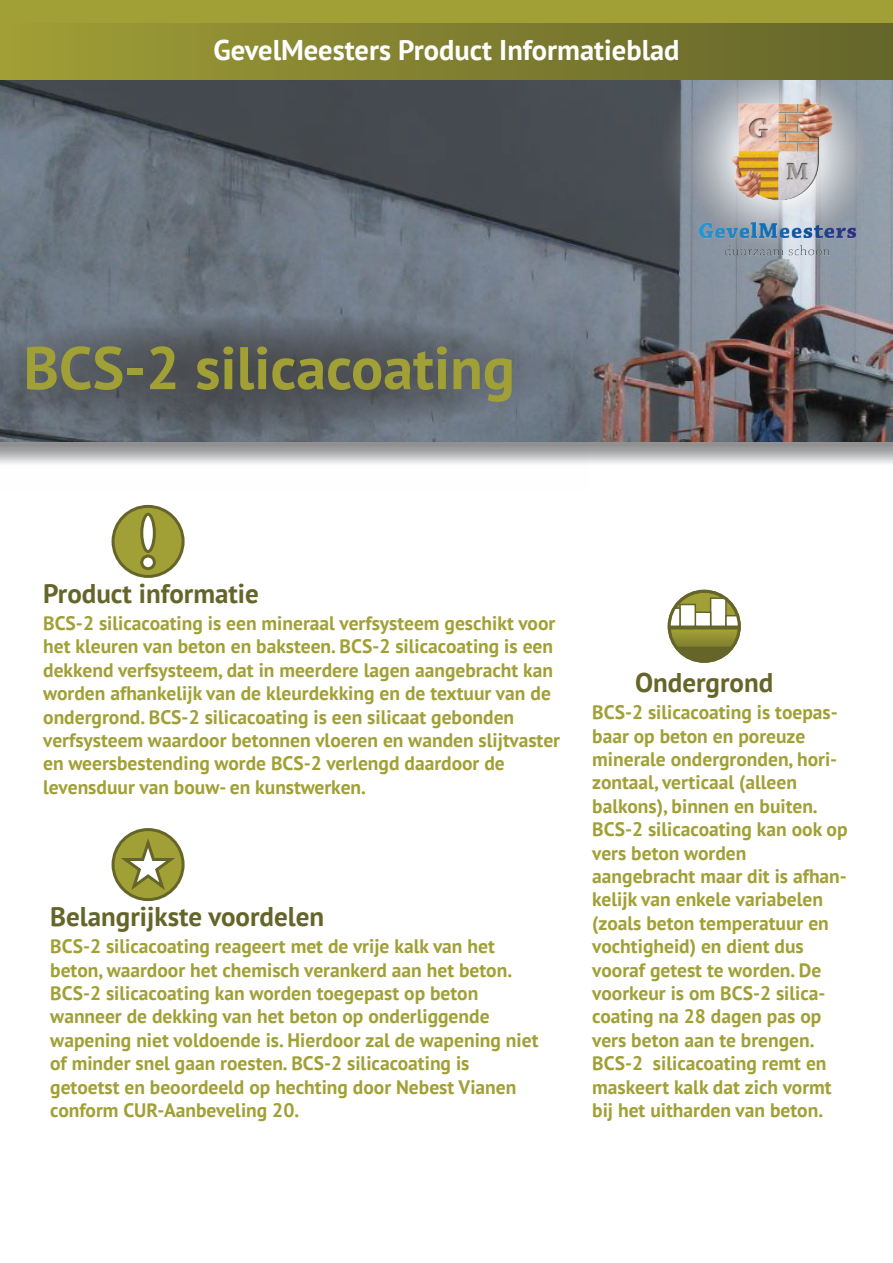
<style>
.page{position:relative;width:893px;height:1263px;background:#fff}
.page>*{position:absolute;margin:0;border:0;box-sizing:border-box;transform-origin:0 0}
.t1{font:700 60px "PT Sans";color:#a1a036}
.t2{font:700 28.5px "PT Sans";color:#fff}
.t3{font:700 27px "PT Sans";color:#65652a}
.t4{font:700 19.5px/23.4px "PT Sans";color:#a1a036}
</style>
<div class="page">
<img style="left:0;top:79px;width:893px;height:363px">
<svg style="left:646px;top:79px;width:247px;height:209px;background:#7d858e"></svg>
<svg style="left:588px;top:442px;width:305px;height:22px;background:#b7b7b9"></svg>
<svg style="left:0;top:254px;width:588px;height:210px;background:#6c747d"></svg>
<svg style="left:112px;top:505px;width:73px;height:73px"></svg>
<svg style="left:112px;top:828px;width:73px;height:73px"></svg>
<svg style="left:667px;top:590px;width:74px;height:73px"></svg>
<img style="left:700px;top:99px;width:155px;height:171px">
<div style="left:0;top:0;width:893px;height:24px;background:#a1a036"></div>
<div style="left:0;top:24px;width:893px;height:55px;background:linear-gradient(to right,#a09e36,#64642b)"></div>
<h2 class="t2" style="left:213px;top:31px;width:468px">GevelMeesters Product Informatieblad</h2>
<h1 class="t1" style="left:23px;top:328px;width:493px">BCS-2 silicacoating</h1>
<h3 class="t3" style="left:43px;top:576px;width:217px">Product informatie</h3>
<p class="t4" style="left:43px;top:611px;width:518px">BCS-2 silicacoating is een mineraal verfsysteem geschikt voor het kleuren van beton en baksteen. BCS-2 silicacoating is een dekkend verfsysteem, dat in meerdere lagen aangebracht kan worden afhankelijk van de kleurdekking en de textuur van de ondergrond. BCS-2 silicacoating is een silicaat gebonden verfsysteem waardoor betonnen vloeren en wanden slijtvaster en weersbestending worde BCS-2 verlengd daardoor de levensduur van bouw- en kunstwerken.</p>
<h3 class="t3" style="left:50px;top:899px;width:275px">Belangrijkste voordelen</h3>
<p class="t4" style="left:50px;top:934px;width:490px">BCS-2 silicacoating reageert met de vrije kalk van het beton, waardoor het chemisch verankerd aan het beton.<br>BCS-2 silicacoating kan worden toegepast op beton wanneer de dekking van het beton op onderliggende wapening niet voldoende is. Hierdoor zal de wapening niet of minder snel gaan roesten. BCS-2 silicacoating is getoetst en beoordeeld op hechting door Nebest Vianen conform CUR-Aanbeveling 20.</p>
<h3 class="t3" style="left:635px;top:665px;width:140px">Ondergrond</h3>
<p class="t4" style="left:592px;top:700px;width:257px">BCS-2 silicacoating is toepas&shy;baar op beton en poreuze minerale ondergronden, hori&shy;zontaal, verticaal (alleen balkons), binnen en buiten.<br>BCS-2 silicacoating kan ook op vers beton worden aangebracht maar dit is afhan&shy;kelijk van enkele variabelen (zoals beton temperatuur en vochtigheid) en dient dus vooraf getest te worden. De voorkeur is om BCS-2 silica&shy;coating na 28 dagen pas op vers beton aan te brengen.<br>BCS-2 silicacoating remt en maskeert kalk dat zich vormt bij het uitharden van beton.</p>
</div>
